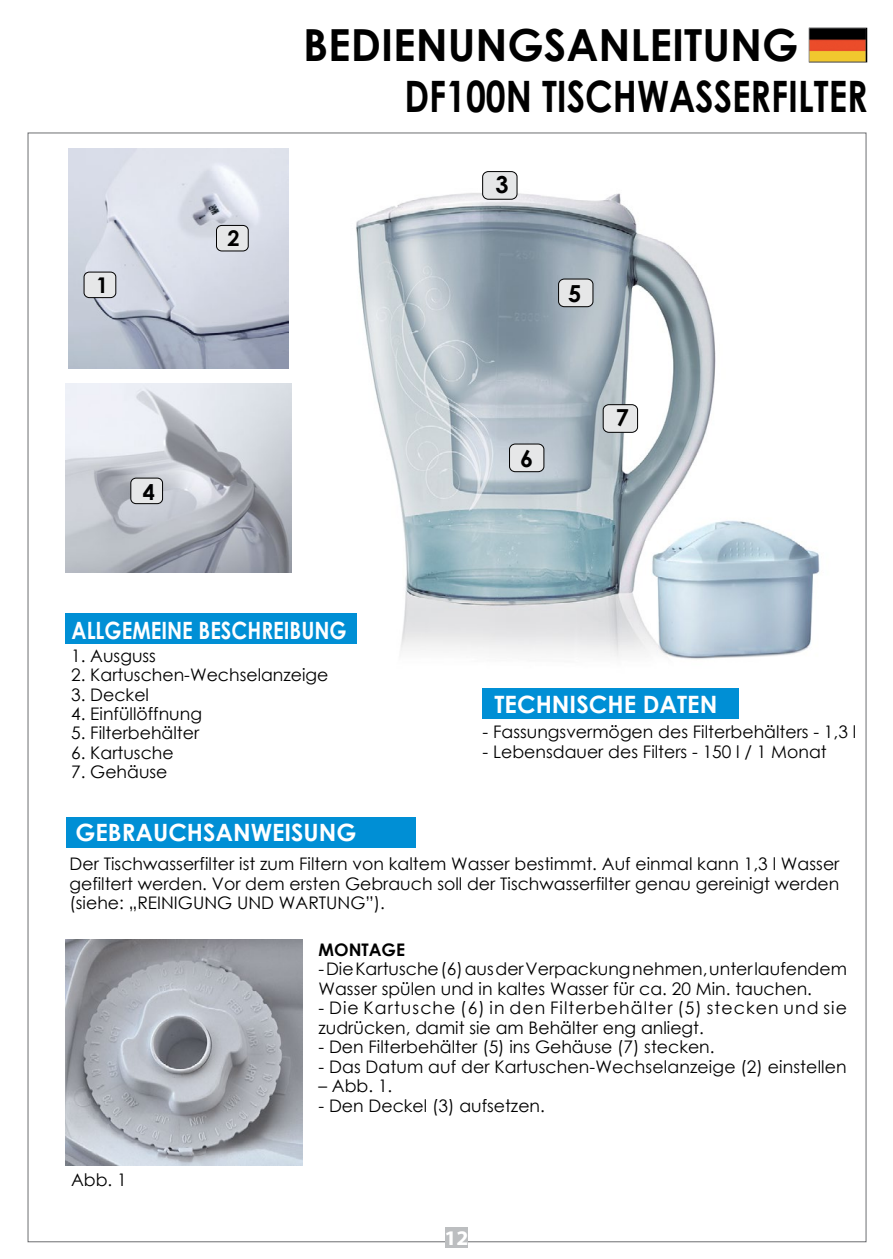
<style>
.page{position:relative;width:893px;height:1259px;background:#fff}
.page>*{position:absolute;margin:0;border:0;box-sizing:border-box;transform-origin:0 0}
.t1{font:700 44.1px "Century Gothic";color:#000}
.t2{font:700 43.2px "Century Gothic";color:#000;scale:.82 1}
.t3{font:700 24px "Century Gothic";color:#fff}
.t4{font:700 23.7px "Century Gothic";color:#fff;scale:.86 1}
.t5{font:700 23.7px "Century Gothic";color:#fff}
.t6{font:700 23.4px "Century Gothic";color:#000}
.t7{font:700 21.6px "Century Gothic";color:#000}
.t8{font:700 20.7px "Myriad Pro";color:#fff;scale:1.04 1}
.t9{font:17.4px/19.5px "Century Gothic";color:#000;text-align:justify}
.t10{font:17.4px/19.5px "Century Gothic";letter-spacing:.06em;color:#000}
.t11{font:700 17.4px "Century Gothic";color:#000}
</style>
<div class="page">
<img style="left:322px;top:171px;width:498px;height:488px">
<img style="left:68px;top:148px;width:221px;height:220px">
<img style="left:65px;top:383px;width:227px;height:190px">
<div style="left:84px;top:272px;width:32px;height:26px;background:#e6e7e8;border-radius:5px"></div>
<div style="left:84px;top:272px;width:32px;height:26px;border:1px solid #000;border-radius:5px"></div>
<div style="left:131px;top:478px;width:32px;height:25px;background:#e6e7e8;border-radius:5px"></div>
<div style="left:130px;top:478px;width:33px;height:26px;border:1px solid #000;border-radius:5px"></div>
<div style="left:559px;top:279px;width:34px;height:28px;background:#e6e7e8;border-radius:6px"></div>
<div style="left:558px;top:279px;width:35px;height:28px;border:1px solid #000;border-radius:6px"></div>
<div style="left:603px;top:405px;width:35px;height:27px;background:#e6e7e8;border-radius:6px"></div>
<div style="left:603px;top:404px;width:35px;height:29px;border:1px solid #000;border-radius:6px"></div>
<div style="left:509px;top:444px;width:35px;height:28px;background:#e6e7e8;border-radius:6px"></div>
<div style="left:509px;top:444px;width:35px;height:28px;border:1px solid #000;border-radius:6px"></div>
<div style="left:483px;top:172px;width:34px;height:27px;background:#e6e7e8;border-radius:6px"></div>
<div style="left:482px;top:171px;width:35px;height:29px;border:1px solid #000;border-radius:6px"></div>
<div style="left:216px;top:225px;width:32px;height:26px;background:#e6e7e8;border-radius:5px"></div>
<div style="left:216px;top:225px;width:33px;height:26px;border:1px solid #000;border-radius:5px"></div>
<div style="left:65px;top:613px;width:291px;height:30px;background:#008fd5"></div>
<div style="left:67px;top:817px;width:349px;height:31px;background:#008fd5"></div>
<div style="left:483px;top:688px;width:256px;height:30px;background:#008fd5"></div>
<div style="left:446px;top:1227px;width:22px;height:21px;background:#bcbec0"></div>
<img style="left:65px;top:939px;width:237px;height:226px">
<div style="left:809px;top:28px;width:58px;height:34px;border:2px solid #000"></div>
<img style="left:810px;top:28px;width:56px;height:34px">
<h1 class="t1" style="left:303px;top:18px;width:497px">BEDIENUNGSANLEITUNG</h1>
<h2 class="t2" style="left:404px;top:69px;width:567px">DF100N TISCHWASSERFILTER</h2>
<p class="t7" style="left:96px;top:271px;width:14px">1</p>
<p class="t7" style="left:228px;top:224px;width:14px">2</p>
<p class="t7" style="left:143px;top:478px;width:14px">4</p>
<h3 class="t4" style="left:72px;top:616px;width:321px">ALLGEMEINE BESCHREIBUNG</h3>
<p class="t9" style="left:71px;top:645px;width:86px">1. Ausguss</p>
<p class="t9" style="left:71px;top:664px;width:259px">2. Kartuschen-Wechselanzeige</p>
<p class="t9" style="left:71px;top:684px;width:79px">3. Deckel</p>
<p class="t9" style="left:71px;top:703px;width:132px">4. Einfüllöffnung</p>
<p class="t9" style="left:71px;top:723px;width:130px">5. Filterbehälter</p>
<p class="t9" style="left:71px;top:742px;width:104px">6. Kartusche</p>
<p class="t9" style="left:71px;top:762px;width:98px">7. Gehäuse</p>
<h3 class="t6" style="left:495px;top:170px;width:15px">3</h3>
<h3 class="t6" style="left:568px;top:279px;width:15px">5</h3>
<h3 class="t6" style="left:520px;top:443px;width:15px">6</h3>
<h3 class="t6" style="left:616px;top:403px;width:15px">7</h3>
<h3 class="t3" style="left:495px;top:689px;width:224px">TECHNISCHE DATEN</h3>
<p class="t9" style="left:483px;top:722px;width:375px">- Fassungsvermögen des Filterbehälters - 1,3 l</p>
<p class="t9" style="left:483px;top:741px;width:346px">- Lebensdauer des Filters - 150 l / 1 Monat</p>
<h3 class="t5" style="left:75px;top:817px;width:283px">GEBRAUCHSANWEISUNG</h3>
<p class="t9" style="left:69px;top:854px;width:771px">Der Tischwasserfilter ist zum Filtern von kaltem Wasser bestimmt. Auf einmal kann 1,3 l Wasser gefiltert werden. Vor dem ersten Gebrauch soll der Tischwasserfilter genau gereinigt werden (siehe: „REINIGUNG UND WARTUNG”).</p>
<p class="t11" style="left:319px;top:938px;width:88px">MONTAGE</p>
<p class="t9" style="left:319px;top:959px;width:530px">- Die Kartusche (6) aus der Verpackung nehmen, unter laufendem<br>Wasser spülen und in kaltes Wasser für ca. 20 Min. tauchen.</p>
<p class="t10" style="left:319px;top:998px;width:530px">- Die Kartusche (6) in den Filterbehälter (5) stecken und sie zudrücken, damit sie am Behälter eng anliegt.</p>
<p class="t9" style="left:319px;top:1036px;width:398px">- Den Filterbehälter (5) ins Gehäuse (7) stecken.</p>
<p class="t9" style="left:319px;top:1056px;width:530px">- Das Datum auf der Kartuschen-Wechselanzeige (2) einstellen</p>
<p class="t9" style="left:319px;top:1075px;width:75px">– Abb. 1.</p>
<p class="t9" style="left:319px;top:1095px;width:228px">- Den Deckel (3) aufsetzen.</p>
<p class="t9" style="left:71px;top:1170px;width:57px">Abb. 1</p>
<p class="t8" style="left:444px;top:1224px;width:25px">12</p>
</div>
